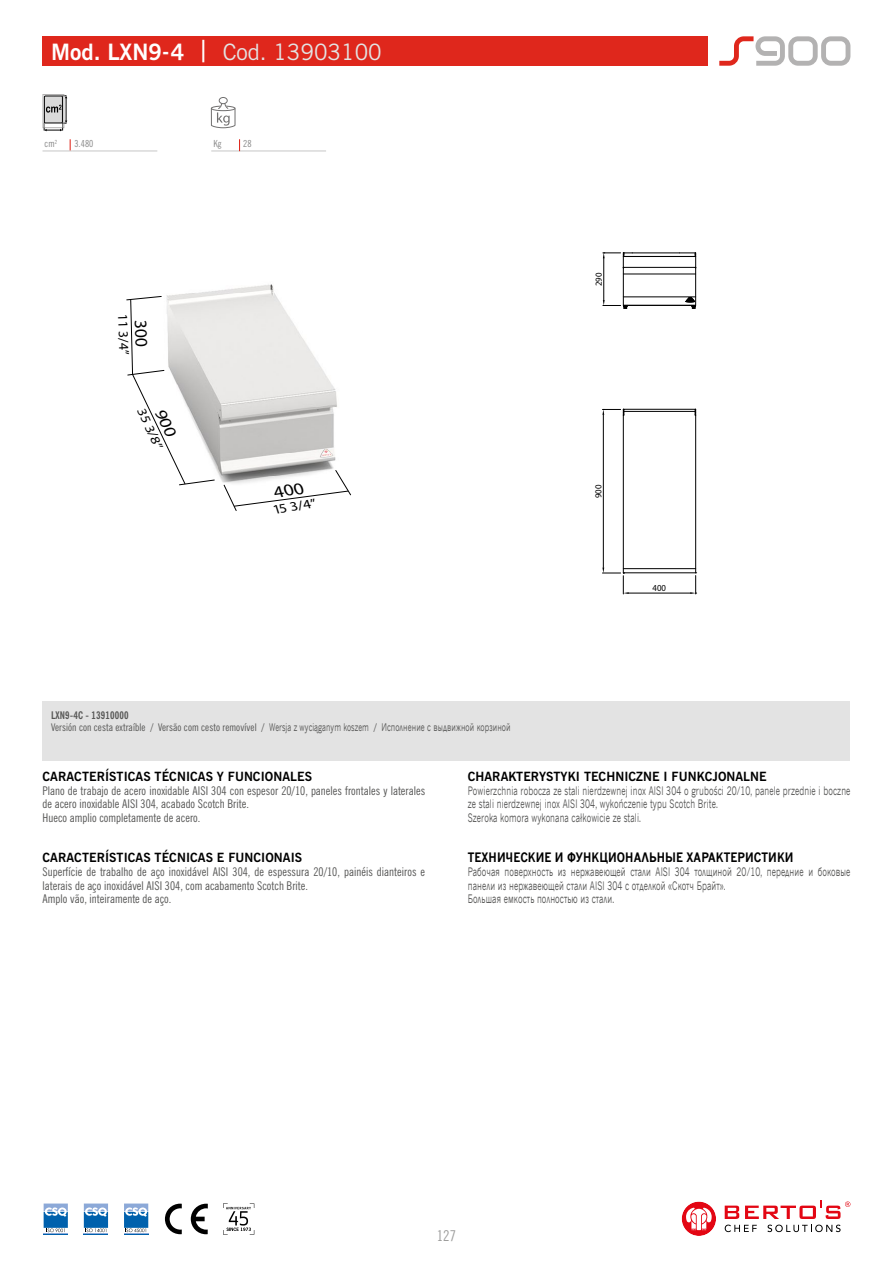
<style>
.page{position:relative;width:893px;height:1263px;background:#fff}
.page>*{position:absolute;margin:0;border:0;box-sizing:border-box;transform-origin:0 0}
.t1{font:22.5px "News Gothic BT";color:#e3e3e3}
.t2{font:condensed 15px "News Gothic BT";color:#9d9d9c}
.t3{font:13.8px "Myriad Pro";color:#000}
.t4{font:italic 13.2px "Myriad Pro";color:#000;scale:1.15 1}
.t5{font:12.9px "Myriad Pro";color:#000;scale:1.15 1}
.t6{font:700 12.75px "News Gothic BT";letter-spacing:.005em;color:#000}
.t7{font:700 12.75px "News Gothic Cyr";letter-spacing:.01em;color:#000;scale:.86 1}
.t8{font:condensed 12px/13.5px "News Gothic BT";letter-spacing:.005em;color:#575756}
.t9{font:11.7px/13.5px "News Gothic CE";letter-spacing:.01em;color:#575756;scale:.68 1}
.t10{font:11.7px/13.5px "News Gothic Cyr";letter-spacing:.01em;color:#575756;scale:.68 1}
.t11{font:condensed 10.5px/12.6px "News Gothic BT";letter-spacing:.01em;color:#575756}
.t12{font:condensed 9.75px "News Gothic BT";letter-spacing:.01em;color:#878787}
.t13{font:9.3px "Myriad";color:#000;scale:.95 1}
.t14{font:condensed 5.7px "News Gothic BT";color:#878787}
.s1{font-weight:700;color:#fff}
.s2{font-weight:700}
.s3{font-family:"News Gothic CE";font-stretch:normal}
.s4{font-family:"News Gothic Cyr";font-stretch:normal}
</style>
<div class="page">
<svg style="left:719px;top:36px;width:131px;height:30px"></svg>
<svg style="left:681px;top:1201px;width:35px;height:35px"></svg>
<svg style="left:725px;top:1201px;width:125px;height:31px"></svg>
<svg style="left:191px;top:1204px;width:17px;height:30px"></svg>
<svg style="left:165px;top:1204px;width:17px;height:30px"></svg>
<svg style="left:223px;top:1203px;width:31px;height:31px"></svg>
<svg style="left:44px;top:1203px;width:24px;height:32px"></svg>
<svg style="left:84px;top:1203px;width:24px;height:32px"></svg>
<svg style="left:124px;top:1203px;width:24px;height:32px"></svg>
<hr style="left:623px;top:572px;width:73px;height:1px;background:#000">
<hr style="left:623px;top:415px;width:1px;height:158px;background:#000">
<hr style="left:623px;top:568px;width:73px;height:1px;background:#000">
<hr style="left:695px;top:415px;width:1px;height:158px;background:#000">
<hr style="left:624px;top:411px;width:71px;height:1px;background:#000">
<hr style="left:624px;top:409px;width:71px;height:1px;background:#000">
<hr style="left:623px;top:267px;width:73px;height:1px;background:#000">
<hr style="left:631px;top:256px;width:57px;height:1px;background:#000">
<hr style="left:632px;top:253px;width:47px;height:1px;background:#000">
<hr style="left:623px;top:268px;width:1px;height:37px;background:#000">
<hr style="left:623px;top:297px;width:73px;height:1px;background:#000">
<hr style="left:623px;top:274px;width:73px;height:1px;background:#000">
<hr style="left:695px;top:268px;width:1px;height:37px;background:#000">
<hr style="left:630px;top:305px;width:59px;height:1px;background:#000">
<svg style="left:685px;top:297px;width:11px;height:12px"></svg>
<svg style="left:679px;top:253px;width:17px;height:16px"></svg>
<hr style="left:603px;top:415px;width:1px;height:153px;background:#000">
<svg style="left:602px;top:409px;width:23px;height:7px"></svg>
<hr style="left:629px;top:593px;width:61px;height:1px;background:#000">
<svg style="left:602px;top:568px;width:27px;height:26px"></svg>
<svg style="left:690px;top:572px;width:7px;height:22px"></svg>
<hr style="left:603px;top:258px;width:1px;height:42px;background:#000">
<svg style="left:603px;top:300px;width:27px;height:9px"></svg>
<svg style="left:603px;top:253px;width:29px;height:16px"></svg>
<img style="left:166px;top:284px;width:171px;height:202px">
<div style="left:43px;top:36px;width:665px;height:30px;background:#df271c"></div>
<div style="left:43px;top:702px;width:807px;height:59px;background:#e3e3e3"></div>
<svg style="left:211px;top:102px;width:24px;height:27px"></svg>
<div style="left:219px;top:97px;width:9px;height:7px;border:1px solid #706f6f;border-radius:50%"></div>
<div style="left:43px;top:94px;width:21px;height:34px;border:1px solid #b3b2b2"></div>
<svg style="left:44px;top:96px;width:23px;height:35px"></svg>
<hr style="left:211px;top:151px;width:30px;height:1px;background:#c6c6c6">
<hr style="left:241px;top:151px;width:85px;height:1px;background:#c6c6c6">
<svg style="left:239px;top:139px;width:1px;height:12px"></svg>
<hr style="left:72px;top:151px;width:85px;height:1px;background:#c6c6c6">
<svg style="left:43px;top:139px;width:29px;height:13px"></svg>
<svg style="left:223px;top:470px;width:128px;height:41px"></svg>
<svg style="left:126px;top:296px;width:89px;height:189px"></svg>
<h1 class="t1" style="left:51px;top:38px;width:332px"><span class="s1">Mod. LXN9-4 |</span> Cod. 13903100</h1>
<p class="t14" style="left:55px;top:138px;width:4px">2</p>
<p class="t12" style="left:74px;top:137px;width:21px">3.480</p>
<p class="t12" style="left:45px;top:137px;width:11px">cm</p>
<p class="t12" style="left:213px;top:137px;width:10px">Kg</p>
<p class="t12" style="left:243px;top:137px;width:10px">28</p>
<p class="t3" style="left:131px;top:313px;width:42px;rotate:88deg">11 3/4”</p>
<p class="t5" style="left:148px;top:405px;width:39px;rotate:65deg">35 3/8”</p>
<p class="t4" style="left:273px;top:501px;width:39px;rotate:-8deg">15 3/4”</p>
<p class="t11" style="left:51px;top:708px;width:461px"><span class="s2">LXN9-4C - 13910000<br></span>Versión con cesta extraíble / Versão com cesto removível / <span class="s3">Wersja z wyciąganym koszem</span> / <span class="s4">Исполнение с выдвижной корзиной</span></p>
<p class="t13" style="left:594px;top:286px;width:16px;rotate:-90deg">290</p>
<p class="t13" style="left:594px;top:498px;width:16px;rotate:-90deg">900</p>
<p class="t13" style="left:652px;top:583px;width:16px">400</p>
<p class="t6" style="left:43px;top:769px;width:271px">CARACTERÍSTICAS TÉCNICAS Y FUNCIONALES</p>
<p class="t8" style="left:43px;top:784px;width:384px">Plano de trabajo de acero inoxidable AISI 304 con espesor 20/10, paneles frontales y laterales de acero inoxidable AISI 304, acabado Scotch Brite.<br>Hueco amplio completamente de acero.</p>
<p class="t6" style="left:43px;top:850px;width:261px">CARACTERÍSTICAS TÉCNICAS E FUNCIONAIS</p>
<p class="t8" style="left:43px;top:865px;width:384px">Superfície de trabalho de aço inoxidável AISI 304, de espessura 20/10, painéis dianteiros e laterais de aço inoxidável AISI 304, com acabamento Scotch Brite.<br>Amplo vão, inteiramente de aço.</p>
<p class="t6" style="left:468px;top:769px;width:300px">CHARAKTERYSTYKI TECHNICZNE I FUNKCJONALNE</p>
<p class="t9" style="left:468px;top:784px;width:564px">Powierzchnia robocza ze stali nierdzewnej inox AISI 304 o grubości 20/10, panele przednie i boczne ze stali nierdzewnej inox AISI 304, wykończenie typu Scotch Brite.<br>Szeroka komora wykonana całkowicie ze stali.</p>
<p class="t7" style="left:468px;top:850px;width:380px">ТЕХНИЧЕСКИЕ И ФУНКЦИОНАЛЬНЫЕ ХАРАКТЕРИСТИКИ</p>
<p class="t10" style="left:468px;top:865px;width:564px">Рабочая поверхность из нержавеющей стали AISI 304 толщиной 20/10, передние и боковые панели из нержавеющей стали AISI 304 с отделкой «Скотч Брайт».<br>Большая емкость полностью из стали.</p>
<p class="t2" style="left:437px;top:1226px;width:21px">127</p>
</div>
